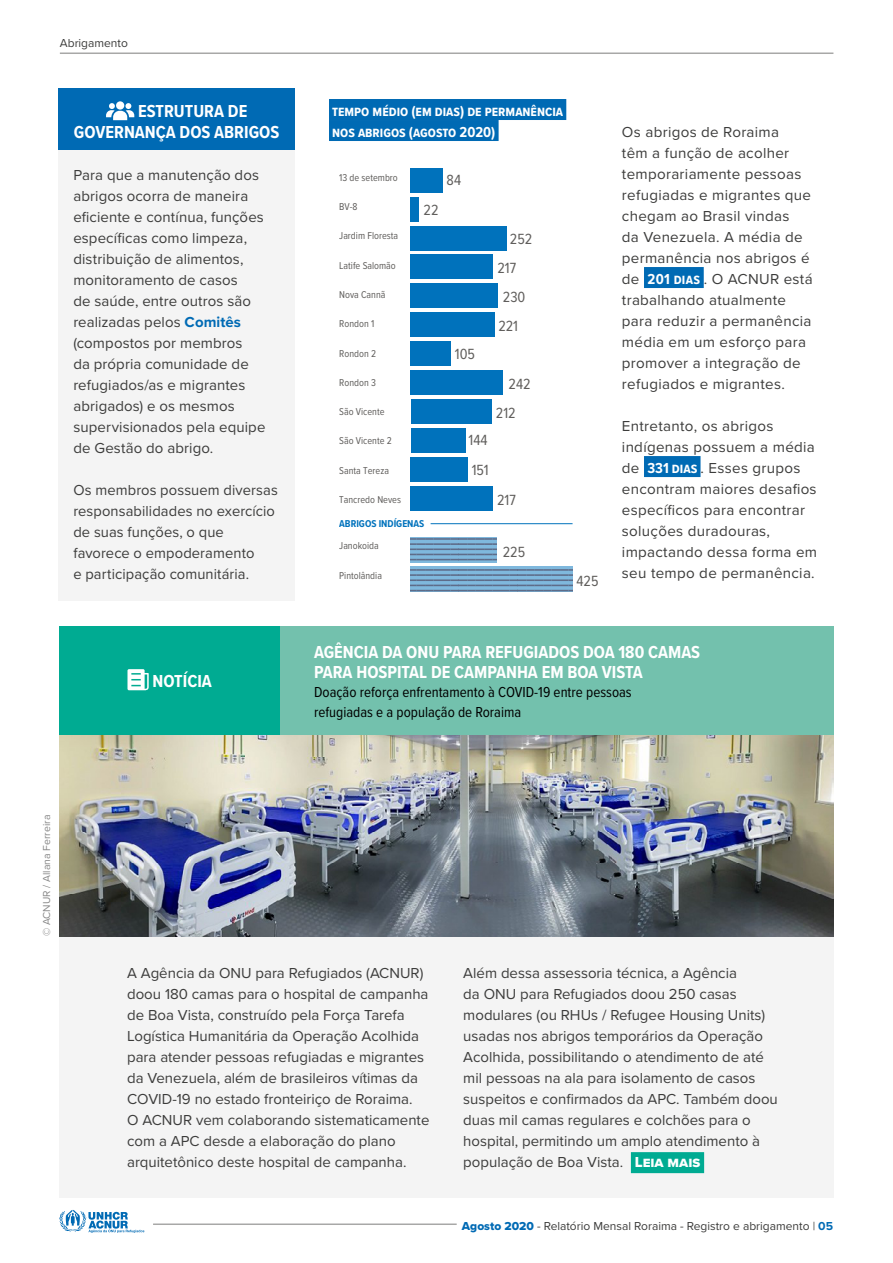
<style>
.page{position:relative;width:893px;height:1263px;background:#fff}
.page>*{position:absolute;margin:0;border:0;box-sizing:border-box;transform-origin:0 0}
.t1{font:700 18px/19.5px "Proxima Nova Cond";color:#fff}
.t2{font:15.3px/29px "Proxima Nova Cond";color:#605e5c}
.t3{font:15px/21px "Proxima Nova";letter-spacing:.005em;color:#3c3c3b}
.t4{font:15px/19.5px "Proxima Nova Cond";color:#000}
.t5{font:700 15px/21px "Proxima Nova Cond";color:#fff}
.t6{font:12px "Proxima Nova";color:#3c3c3b}
.t7{font:10.5px "Proxima Nova";color:#878787}
.t8{font:10.35px "Proxima Nova Cond";color:#605e5c}
.t9{font:700 10.35px "Proxima Nova Cond";color:#0072bc}
.s1{font-weight:700;color:#006ab4}
.s2{font-family:"Proxima Nova Cond";font-weight:700;color:#fff}
.s3{font-family:"Proxima Nova Extrabld";color:#fff}
.s4{font-family:"Proxima Nova Extrabld";color:#006ab4}
</style>
<div class="page">
<hr style="left:153px;top:1223px;width:304px;height:2px;background:#a8a8a7">
<svg style="left:59px;top:1210px;width:85px;height:23px"></svg>
<hr style="left:60px;top:53px;width:773px;height:1px;background:#a8a8a7">
<div style="left:59px;top:904px;width:774px;height:293px;background:#f4f4f4"></div>
<img style="left:59px;top:735px;width:774px;height:201px">
<div style="left:59px;top:626px;width:221px;height:109px;background:#00ab92"></div>
<svg style="left:127px;top:669px;width:22px;height:21px"></svg>
<div style="left:280px;top:626px;width:553px;height:109px;background:#73c1ad"></div>
<div style="left:644px;top:267px;width:60px;height:21px;background:#006ab4"></div>
<div style="left:644px;top:456px;width:56px;height:21px;background:#006ab4"></div>
<div style="left:329px;top:99px;width:237px;height:21px;background:#006ab4"></div>
<div style="left:329px;top:120px;width:170px;height:21px;background:#006ab4"></div>
<div style="left:58px;top:150px;width:237px;height:450px;background:#f4f4f4"></div>
<div style="left:58px;top:89px;width:237px;height:61px;background:#006ab4"></div>
<svg style="left:106px;top:103px;width:28px;height:17px"></svg>
<div style="left:631px;top:1152px;width:73px;height:21px;background:#00ab92"></div>
<div style="left:411px;top:168px;width:32px;height:25px;background:#0072bc"></div>
<div style="left:411px;top:197px;width:8px;height:25px;background:#0072bc"></div>
<div style="left:411px;top:226px;width:96px;height:25px;background:#0072bc"></div>
<div style="left:411px;top:254px;width:82px;height:25px;background:#0072bc"></div>
<div style="left:411px;top:283px;width:87px;height:25px;background:#0072bc"></div>
<div style="left:411px;top:312px;width:84px;height:25px;background:#0072bc"></div>
<div style="left:411px;top:341px;width:40px;height:25px;background:#0072bc"></div>
<div style="left:411px;top:370px;width:92px;height:25px;background:#0072bc"></div>
<div style="left:411px;top:399px;width:80px;height:25px;background:#0072bc"></div>
<div style="left:411px;top:428px;width:54px;height:25px;background:#0072bc"></div>
<div style="left:411px;top:457px;width:57px;height:25px;background:#0072bc"></div>
<div style="left:411px;top:486px;width:82px;height:25px;background:#0072bc"></div>
<svg style="left:410px;top:538px;width:86px;height:24px;background:#749fc1"></svg>
<svg style="left:410px;top:566px;width:163px;height:25px;background:#75a1c3"></svg>
<hr style="left:431px;top:523px;width:142px;height:1px;background:#0072bc">
<p class="t6" style="left:60px;top:34px;width:70px">Abrigamento</p>
<p class="t1" style="left:74px;top:100px;width:207px;line-height:21px;text-indent:64px">ESTRUTURA DE<br>GOVERNANÇA DOS ABRIGOS</p>
<p class="t3" style="left:73px;top:164px;width:194px">Para que a manutenção dos abrigos ocorra de maneira eficiente e contínua, funções específicas como limpeza, distribuição de alimentos, monitoramento de casos<br>de saúde, entre outros são realizadas pelos <span class="s1">Comitês </span>(compostos por membros<br>da própria comunidade de refugiados/as e migrantes abrigados) e os mesmos supervisionados pela equipe de Gestão do abrigo.</p>
<p class="t3" style="left:73px;top:479px;width:206px">Os membros possuem diversas responsabilidades no exercício de suas funções, o que favorece o empoderamento<br>e participação comunitária.</p>
<p class="t1" style="left:152px;top:671px;width:61px">NOTÍCIA</p>
<p class="t5" style="left:332px;top:100px;width:232px">tempo médio (em dias) de permanência nos abrigos (agosto 2020)</p>
<p class="t8" style="left:339px;top:170px;width:60px">13 de setembro</p>
<p class="t8" style="left:339px;top:199px;width:20px">BV-8</p>
<p class="t8" style="left:339px;top:228px;width:60px">Jardim Floresta</p>
<p class="t8" style="left:339px;top:258px;width:58px">Latife Salomão</p>
<p class="t8" style="left:339px;top:287px;width:48px">Nova Cannã</p>
<p class="t8" style="left:339px;top:316px;width:37px">Rondon 1</p>
<p class="t8" style="left:339px;top:345px;width:38px">Rondon 2</p>
<p class="t8" style="left:339px;top:375px;width:38px">Rondon 3</p>
<p class="t8" style="left:339px;top:404px;width:47px">São Vicente</p>
<p class="t8" style="left:339px;top:433px;width:54px">São Vicente 2</p>
<p class="t8" style="left:339px;top:462px;width:51px">Santa Tereza</p>
<p class="t8" style="left:339px;top:492px;width:63px">Tancredo Neves</p>
<p class="t8" style="left:339px;top:538px;width:41px">Janokoida</p>
<p class="t8" style="left:339px;top:568px;width:44px">Pintolândia</p>
<p class="t2" style="left:424px;top:195px;width:16px">22</p>
<p class="t9" style="left:339px;top:516px;width:87px">ABRIGOS INDÍGENAS</p>
<p class="t2" style="left:447px;top:165px;width:16px">84</p>
<p class="t2" style="left:455px;top:339px;width:22px">105</p>
<p class="t2" style="left:469px;top:425px;width:22px;line-height:29.7px">144<br>151</p>
<p class="t2" style="left:510px;top:224px;width:24px">252</p>
<p class="t2" style="left:497px;top:252px;width:20px">217</p>
<p class="t2" style="left:503px;top:282px;width:24px">230</p>
<p class="t2" style="left:498px;top:310px;width:21px">221</p>
<p class="t2" style="left:496px;top:368px;width:36px;text-indent:13px">242<br>212</p>
<p class="t2" style="left:497px;top:485px;width:20px">217</p>
<p class="t2" style="left:503px;top:536px;width:24px">225</p>
<p class="t2" style="left:576px;top:566px;width:24px">425</p>
<p class="t3" style="left:622px;top:120px;width:192px">Os abrigos de Roraima<br>têm a função de acolher temporariamente pessoas refugiadas e migrantes que chegam ao Brasil vindas<br>da Venezuela. A média de permanência nos abrigos é de <span class="s2">201 dias</span> . O ACNUR está trabalhando atualmente para reduzir a permanência média em um esforço para promover a integração de refugiados e migrantes.</p>
<p class="t3" style="left:622px;top:414px;width:197px">Entretanto, os abrigos indígenas possuem a média de <span class="s2">331 dias</span> . Esses grupos encontram maiores desafios específicos para encontrar soluções duradouras, impactando dessa forma em seu tempo de permanência.</p>
<p class="t1" style="left:314px;top:642px;width:388px">AGÊNCIA DA ONU PARA REFUGIADOS DOA 180 CAMAS<br>PARA HOSPITAL DE CAMPANHA EM BOA VISTA</p>
<p class="t4" style="left:314px;top:682px;width:319px">Doação reforça enfrentamento à COVID-19 entre pessoas refugiadas e a população de Roraima</p>
<p class="t7" style="left:39px;top:936px;width:123px;rotate:-90deg">© ACNUR / Allana Ferreira</p>
<p class="t3" style="left:127px;top:962px;width:304px">A Agência da ONU para Refugiados (ACNUR) doou 180 camas para o hospital de campanha de Boa Vista, construído pela Força Tarefa Logística Humanitária da Operação Acolhida para atender pessoas refugiadas e migrantes da Venezuela, além de brasileiros vítimas da COVID-19 no estado fronteiriço de Roraima.<br>O ACNUR vem colaborando sistematicamente com a APC desde a elaboração do plano arquitetônico deste hospital de campanha.</p>
<p class="t3" style="left:463px;top:962px;width:316px">Além dessa assessoria técnica, a Agência<br>da ONU para Refugiados doou 250 casas modulares (ou RHUs / Refugee Housing Units) usadas nos abrigos temporários da Operação Acolhida, possibilitando o atendimento de até mil pessoas na ala para isolamento de casos suspeitos e confirmados da APC. Também doou duas mil camas regulares e colchões para o hospital, permitindo um amplo atendimento à população de Boa Vista. <span class="s3">Leia mais</span></p>
<p class="t6" style="left:462px;top:1217px;width:373px"><span class="s4">Agosto 2020</span> - Relatório Mensal Roraima - Registro e abrigamento | <span class="s1">05</span></p>
</div>
